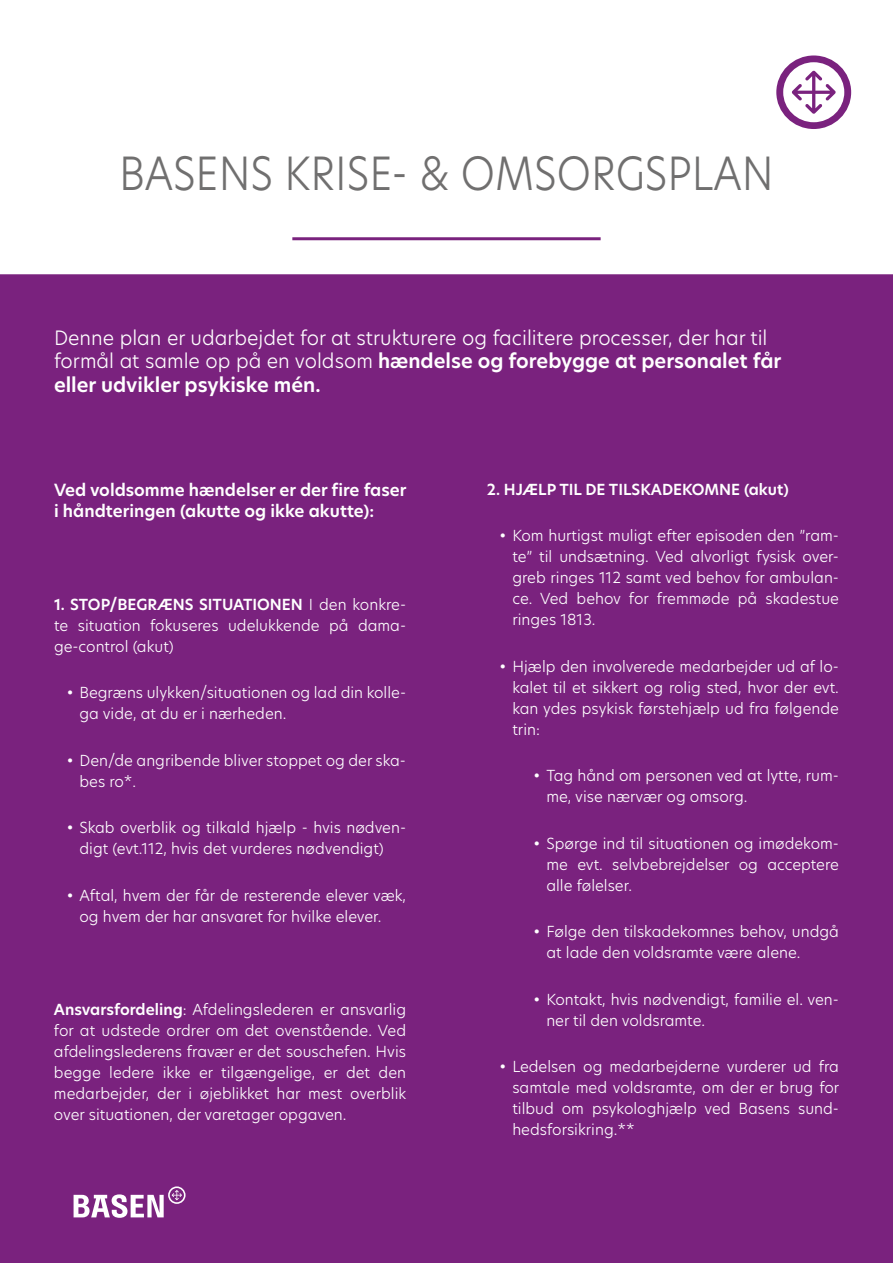
<style>
.page{position:relative;width:893px;height:1263px;background:#fff}
.page>*{position:absolute;margin:0;border:0;box-sizing:border-box;transform-origin:0 0}
.t1{font:300 45px "Hero New";color:#706f6f;scale:.9 1}
.t2{font:300 19.5px/23.4px "Hero New";color:#fff}
.t3{font:600 16.5px/21px "Hero New";color:#fff}
.t4{font:300 15px/21px "Hero New";color:#fff}
.t5{font:600 15px "Hero New";color:#fff}
.s1{font-weight:600}
</style>
<div class="page">
<div style="left:0;top:274px;width:893px;height:989px;background:#7a227e"></div>
<svg style="left:74px;top:1186px;width:112px;height:32px"></svg>
<hr style="left:292px;top:237px;width:309px;height:3px;background:#7a227e">
<svg style="left:776px;top:55px;width:75px;height:74px"></svg>
<h1 class="t1" style="left:119px;top:143px;width:729px">BASENS KRISE- &amp; OMSORGSPLAN</h1>
<h2 class="t2" style="left:54px;top:325px;width:729px">Denne plan er udarbejdet for at strukturere og facilitere processer, der har til formål at samle op på en voldsom <span class="s1">hændelse og forebygge at personalet får eller udvikler psykiske mén.</span></h2>
<p class="t3" style="left:54px;top:479px;width:354px">Ved voldsomme hændelser er der fire faser i håndteringen (akutte og ikke akutte):</p>
<p class="t4" style="left:54px;top:593px;width:354px;text-align:justify"><span class="s1">1. STOP/BEGRÆNS SITUATIONEN</span> I den konkre&shy;te situation fokuseres udelukkende på dama&shy;ge-control (akut)</p>
<p class="t4" style="left:80px;top:682px;width:328px;text-indent:-13px">• Begræns ulykken/situationen og lad din kolle&shy;ga vide, at du er i nærheden.</p>
<p class="t4" style="left:80px;top:749px;width:328px;text-indent:-13px">• Den/de angribende bliver stoppet og der ska&shy;bes ro*.</p>
<p class="t4" style="left:80px;top:817px;width:328px;text-indent:-13px">• Skab overblik og tilkald hjælp - hvis nødven&shy;digt (evt.112, hvis det vurderes nødvendigt)</p>
<p class="t4" style="left:80px;top:885px;width:328px;text-indent:-13px">• Aftal, hvem der får de resterende elever væk, og hvem der har ansvaret for hvilke elever.</p>
<p class="t4" style="left:54px;top:999px;width:354px;text-align:justify"><span class="s1">Ansvarsfordeling</span>: Afdelingslederen er ansvarlig for at udstede ordrer om det ovenstående. Ved afdelingslederens fravær er det souschefen. Hvis begge ledere ikke er tilgængelige, er det den medarbejder, der i øjeblikket har mest overblik over situationen, der varetager opgaven.</p>
<p class="t5" style="left:487px;top:479px;width:304px">2. HJÆLP TIL DE TILSKADEKOMNE (akut)</p>
<p class="t4" style="left:512px;top:525px;width:328px;text-align:justify;text-indent:-13px">• Kom hurtigst muligt efter episoden den ”ram&shy;te” til undsætning. Ved alvorligt fysisk over&shy;greb ringes 112 samt ved behov for ambulan&shy;ce. Ved behov for fremmøde på skadestue ringes 1813.</p>
<p class="t4" style="left:512px;top:655px;width:328px;text-align:justify;text-indent:-13px">• Hjælp den involverede medarbejder ud af lo&shy;kalet til et sikkert og rolig sted, hvor der evt. kan ydes psykisk førstehjælp ud fra følgende trin:</p>
<p class="t4" style="left:546px;top:765px;width:294px;text-indent:-13px">• Tag hånd om personen ved at lytte, rum&shy;me, vise nærvær og omsorg.</p>
<p class="t4" style="left:546px;top:832px;width:294px;text-align:justify;text-indent:-13px">• Spørge ind til situationen og imødekom&shy;me evt. selvbebrejdelser og acceptere alle følelser.</p>
<p class="t4" style="left:546px;top:921px;width:294px;text-indent:-13px">• Følge den tilskadekomnes behov, undgå at lade den voldsramte være alene.</p>
<p class="t4" style="left:546px;top:988px;width:294px;text-indent:-13px">• Kontakt, hvis nødvendigt, familie el. ven&shy;ner til den voldsramte.</p>
<p class="t4" style="left:512px;top:1056px;width:328px;text-align:justify;text-indent:-13px">• Ledelsen og medarbejderne vurderer ud fra samtale med voldsramte, om der er brug for tilbud om psykologhjælp ved Basens sund&shy;hedsforsikring.**</p>
</div>
